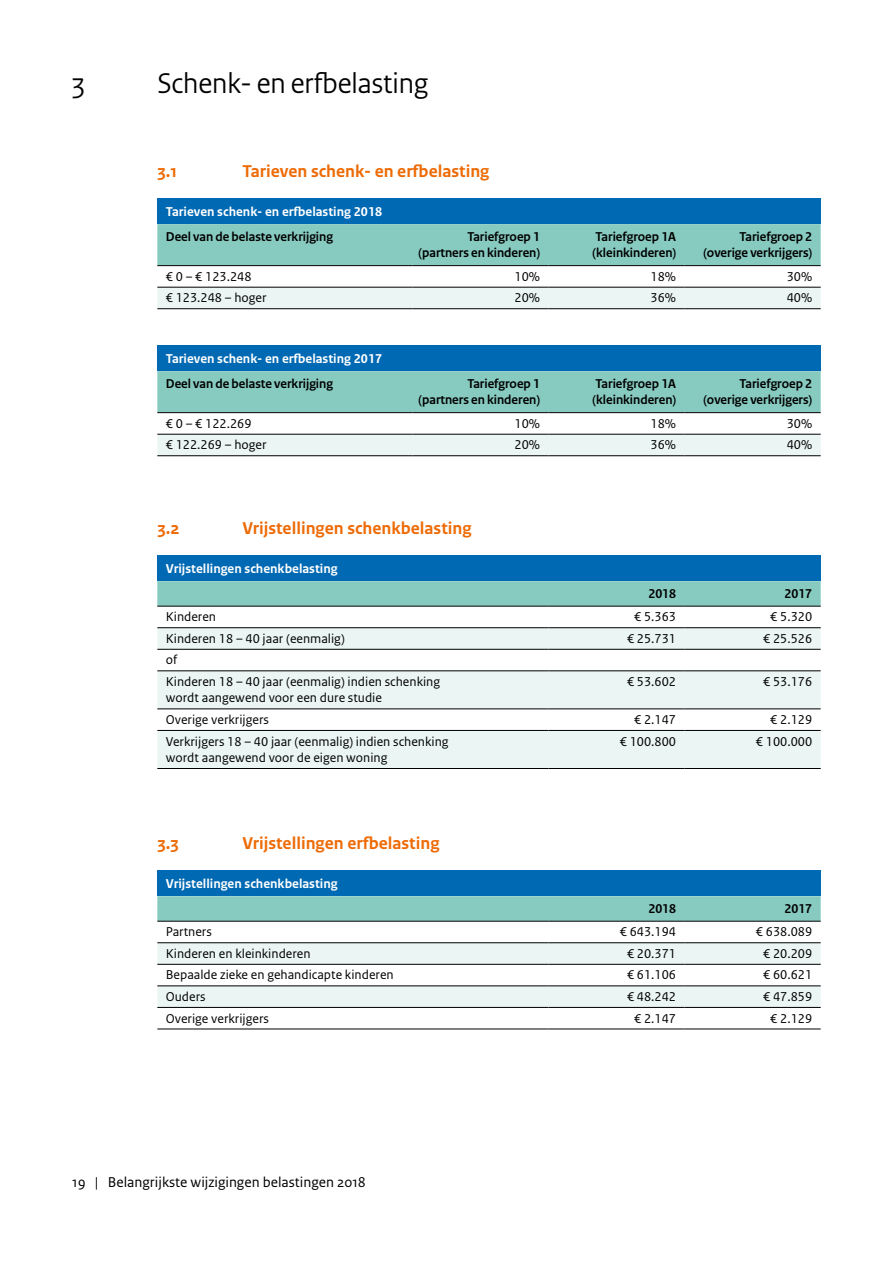
<style>
.page{position:relative;width:893px;height:1263px;background:#fff}
.page>*{position:absolute;margin:0;border:0;box-sizing:border-box;transform-origin:0 0}
.t1{font:30px "Rijksoverheid Sans Heading";color:#000}
.t2{font:700 18px "Rijksoverheid Sans Text";color:#ed6b06}
.t3{font:15px "Rijksoverheid Sans Text";color:#000}
.t4{font:13.5px/21.6px "Rijksoverheid Sans Text";color:#000}
.t5{font:700 13.5px/16.5px "Rijksoverheid Sans Heading";color:#000;text-align:right}
.t6{font:700 13.5px "Rijksoverheid Sans Text";color:#fff}
</style>
<div class="page">
<div style="left:157px;top:198px;width:664px;height:26px;background:#0069b3"></div>
<svg style="left:157px;top:224px;width:664px;height:84px"></svg>
<hr style="left:157px;top:265px;width:255px;height:1px;background:#000">
<hr style="left:412px;top:265px;width:137px;height:1px;background:#000">
<hr style="left:549px;top:265px;width:136px;height:1px;background:#000">
<hr style="left:685px;top:265px;width:136px;height:1px;background:#000">
<hr style="left:157px;top:287px;width:255px;height:1px;background:#000">
<hr style="left:412px;top:287px;width:137px;height:1px;background:#000">
<hr style="left:549px;top:287px;width:136px;height:1px;background:#000">
<hr style="left:685px;top:287px;width:136px;height:1px;background:#000">
<hr style="left:157px;top:308px;width:255px;height:1px;background:#000">
<hr style="left:412px;top:308px;width:137px;height:1px;background:#000">
<hr style="left:549px;top:308px;width:136px;height:1px;background:#000">
<hr style="left:685px;top:308px;width:136px;height:1px;background:#000">
<div style="left:157px;top:345px;width:664px;height:26px;background:#0069b3"></div>
<svg style="left:157px;top:371px;width:664px;height:84px"></svg>
<hr style="left:157px;top:412px;width:255px;height:1px;background:#000">
<hr style="left:412px;top:412px;width:137px;height:1px;background:#000">
<hr style="left:549px;top:412px;width:136px;height:1px;background:#000">
<hr style="left:685px;top:412px;width:136px;height:1px;background:#000">
<hr style="left:157px;top:434px;width:255px;height:1px;background:#000">
<hr style="left:412px;top:434px;width:137px;height:1px;background:#000">
<hr style="left:549px;top:434px;width:136px;height:1px;background:#000">
<hr style="left:685px;top:434px;width:136px;height:1px;background:#000">
<hr style="left:157px;top:455px;width:255px;height:1px;background:#000">
<hr style="left:412px;top:455px;width:137px;height:1px;background:#000">
<hr style="left:549px;top:455px;width:136px;height:1px;background:#000">
<hr style="left:685px;top:455px;width:136px;height:1px;background:#000">
<div style="left:157px;top:555px;width:664px;height:26px;background:#0069b3"></div>
<svg style="left:157px;top:581px;width:664px;height:25px;background:#86c7bd"></svg>
<svg style="left:157px;top:628px;width:664px;height:140px;fill:#eaf5f4"></svg>
<hr style="left:157px;top:606px;width:392px;height:1px;background:#000">
<hr style="left:549px;top:606px;width:136px;height:1px;background:#000">
<hr style="left:685px;top:606px;width:136px;height:1px;background:#000">
<hr style="left:157px;top:730px;width:392px;height:1px;background:#000">
<hr style="left:157px;top:768px;width:392px;height:1px;background:#000">
<hr style="left:549px;top:730px;width:136px;height:1px;background:#000">
<hr style="left:549px;top:768px;width:136px;height:1px;background:#000">
<hr style="left:685px;top:730px;width:136px;height:1px;background:#000">
<hr style="left:685px;top:768px;width:136px;height:1px;background:#000">
<hr style="left:157px;top:627px;width:392px;height:1px;background:#000">
<hr style="left:549px;top:627px;width:136px;height:1px;background:#000">
<hr style="left:685px;top:627px;width:136px;height:1px;background:#000">
<hr style="left:157px;top:649px;width:392px;height:1px;background:#000">
<hr style="left:549px;top:649px;width:136px;height:1px;background:#000">
<hr style="left:685px;top:649px;width:136px;height:1px;background:#000">
<hr style="left:157px;top:670px;width:392px;height:1px;background:#000">
<hr style="left:549px;top:670px;width:136px;height:1px;background:#000">
<hr style="left:685px;top:670px;width:136px;height:1px;background:#000">
<hr style="left:157px;top:708px;width:392px;height:1px;background:#000">
<hr style="left:549px;top:708px;width:136px;height:1px;background:#000">
<hr style="left:685px;top:708px;width:136px;height:1px;background:#000">
<div style="left:157px;top:870px;width:664px;height:26px;background:#0069b3"></div>
<svg style="left:157px;top:896px;width:664px;height:25px;background:#86c8be"></svg>
<svg style="left:157px;top:943px;width:664px;height:64px"></svg>
<hr style="left:157px;top:921px;width:392px;height:1px;background:#000">
<hr style="left:549px;top:921px;width:136px;height:1px;background:#000">
<hr style="left:685px;top:921px;width:136px;height:1px;background:#000">
<hr style="left:157px;top:1028px;width:392px;height:1px;background:#000">
<hr style="left:549px;top:1028px;width:136px;height:1px;background:#000">
<hr style="left:685px;top:1028px;width:136px;height:1px;background:#000">
<hr style="left:157px;top:942px;width:392px;height:1px;background:#000">
<hr style="left:549px;top:942px;width:136px;height:1px;background:#000">
<hr style="left:685px;top:942px;width:136px;height:1px;background:#000">
<hr style="left:157px;top:964px;width:392px;height:1px;background:#000">
<hr style="left:549px;top:964px;width:136px;height:1px;background:#000">
<hr style="left:685px;top:964px;width:136px;height:1px;background:#000">
<hr style="left:157px;top:985px;width:392px;height:1px;background:#000">
<hr style="left:549px;top:985px;width:136px;height:1px;background:#000">
<hr style="left:685px;top:985px;width:136px;height:1px;background:#000">
<hr style="left:157px;top:1007px;width:392px;height:1px;background:#000">
<hr style="left:549px;top:1007px;width:136px;height:1px;background:#000">
<hr style="left:685px;top:1007px;width:136px;height:1px;background:#000">
<h1 class="t1" style="left:72px;top:66px;width:14px">3</h1>
<h1 class="t1" style="left:157px;top:66px;width:272px">Schenk- en erfbelasting</h1>
<h2 class="t2" style="left:157px;top:161px;width:21px">3.1</h2>
<h2 class="t2" style="left:242px;top:161px;width:249px">Tarieven schenk- en erfbelasting</h2>
<p class="t6" style="left:166px;top:204px;width:218px">Tarieven schenk- en erfbelasting 2018</p>
<p class="t5" style="left:166px;top:228px;width:169px">Deel van de belaste verkrijging</p>
<p class="t5" style="left:419px;top:228px;width:123px">Tariefgroep 1 (partners en kinderen)</p>
<p class="t5" style="left:593px;top:228px;width:85px;text-align:left">Tariefgroep 1A (kleinkinderen)</p>
<p class="t5" style="left:703px;top:228px;width:110px">Tariefgroep 2 (overige verkrijgers)</p>
<p class="t4" style="left:166px;top:266px;width:87px">€ 0 – € 123.248</p>
<p class="t4" style="left:515px;top:266px;width:27px">10%</p>
<p class="t4" style="left:651px;top:266px;width:27px">18%</p>
<p class="t4" style="left:787px;top:266px;width:27px">30%</p>
<p class="t4" style="left:166px;top:287px;width:102px">€ 123.248 – hoger</p>
<p class="t4" style="left:515px;top:287px;width:27px">20%</p>
<p class="t4" style="left:651px;top:287px;width:27px">36%</p>
<p class="t4" style="left:787px;top:287px;width:27px">40%</p>
<p class="t6" style="left:166px;top:351px;width:218px">Tarieven schenk- en erfbelasting 2017</p>
<p class="t5" style="left:166px;top:375px;width:169px">Deel van de belaste verkrijging</p>
<p class="t5" style="left:419px;top:375px;width:123px">Tariefgroep 1 (partners en kinderen)</p>
<p class="t5" style="left:593px;top:375px;width:85px;text-align:left">Tariefgroep 1A (kleinkinderen)</p>
<p class="t5" style="left:703px;top:375px;width:110px">Tariefgroep 2 (overige verkrijgers)</p>
<p class="t4" style="left:166px;top:413px;width:87px">€ 0 – € 122.269</p>
<p class="t4" style="left:515px;top:413px;width:27px">10%</p>
<p class="t4" style="left:651px;top:413px;width:27px">18%</p>
<p class="t4" style="left:787px;top:413px;width:27px">30%</p>
<p class="t4" style="left:166px;top:434px;width:102px">€ 122.269 – hoger</p>
<p class="t4" style="left:515px;top:434px;width:27px">20%</p>
<p class="t4" style="left:651px;top:434px;width:27px">36%</p>
<p class="t4" style="left:787px;top:434px;width:27px">40%</p>
<h2 class="t2" style="left:157px;top:518px;width:24px">3.2</h2>
<h2 class="t2" style="left:242px;top:518px;width:231px">Vrijstellingen schenkbelasting</h2>
<p class="t6" style="left:166px;top:561px;width:173px">Vrijstellingen schenkbelasting</p>
<p class="t5" style="left:648px;top:585px;width:29px">2018</p>
<p class="t5" style="left:784px;top:585px;width:29px">2017</p>
<p class="t4" style="left:166px;top:606px;width:52px">Kinderen</p>
<p class="t4" style="left:634px;top:606px;width:43px">€ 5.363</p>
<p class="t4" style="left:770px;top:606px;width:43px">€ 5.320</p>
<p class="t4" style="left:166px;top:628px;width:180px">Kinderen 18 – 40 jaar (eenmalig)</p>
<p class="t4" style="left:627px;top:628px;width:51px">€ 25.731</p>
<p class="t4" style="left:763px;top:628px;width:51px">€ 25.526</p>
<p class="t4" style="left:166px;top:649px;width:276px">of<br>Kinderen 18 – 40 jaar (eenmalig) indien schenking</p>
<p class="t4" style="left:166px;top:687px;width:218px">wordt aangewend voor een dure studie</p>
<p class="t4" style="left:627px;top:671px;width:51px">€ 53.602</p>
<p class="t4" style="left:763px;top:671px;width:51px">€ 53.176</p>
<p class="t4" style="left:166px;top:709px;width:105px">Overige verkrijgers</p>
<p class="t4" style="left:634px;top:709px;width:43px">€ 2.147</p>
<p class="t4" style="left:770px;top:709px;width:43px">€ 2.129</p>
<p class="t4" style="left:166px;top:733px;width:284px;line-height:16.5px">Verkrijgers 18 – 40 jaar (eenmalig) indien schenking wordt aangewend voor de eigen woning</p>
<p class="t4" style="left:620px;top:731px;width:58px">€ 100.800</p>
<p class="t4" style="left:756px;top:731px;width:58px">€ 100.000</p>
<h2 class="t2" style="left:157px;top:833px;width:23px">3.3</h2>
<h2 class="t2" style="left:242px;top:833px;width:199px">Vrijstellingen erfbelasting</h2>
<p class="t6" style="left:166px;top:876px;width:173px">Vrijstellingen schenkbelasting</p>
<p class="t5" style="left:648px;top:900px;width:29px">2018</p>
<p class="t5" style="left:784px;top:900px;width:29px">2017</p>
<p class="t4" style="left:166px;top:921px;width:47px">Partners</p>
<p class="t4" style="left:620px;top:921px;width:58px">€ 643.194</p>
<p class="t4" style="left:756px;top:921px;width:58px">€ 638.089</p>
<p class="t4" style="left:166px;top:943px;width:146px">Kinderen en kleinkinderen</p>
<p class="t4" style="left:627px;top:943px;width:51px">€ 20.371</p>
<p class="t4" style="left:763px;top:943px;width:51px">€ 20.209</p>
<p class="t4" style="left:166px;top:964px;width:229px">Bepaalde zieke en gehandicapte kinderen</p>
<p class="t4" style="left:627px;top:964px;width:51px">€ 61.106</p>
<p class="t4" style="left:763px;top:964px;width:51px">€ 60.621</p>
<p class="t4" style="left:166px;top:986px;width:41px">Ouders</p>
<p class="t4" style="left:627px;top:986px;width:51px">€ 48.242</p>
<p class="t4" style="left:763px;top:986px;width:51px">€ 47.859</p>
<p class="t4" style="left:166px;top:1007px;width:105px">Overige verkrijgers</p>
<p class="t4" style="left:634px;top:1007px;width:43px">€ 2.147</p>
<p class="t4" style="left:770px;top:1007px;width:43px">€ 2.129</p>
<p class="t3" style="left:72px;top:1173px;width:295px">19 | Belangrijkste wijzigingen belastingen 2018</p>
</div>
